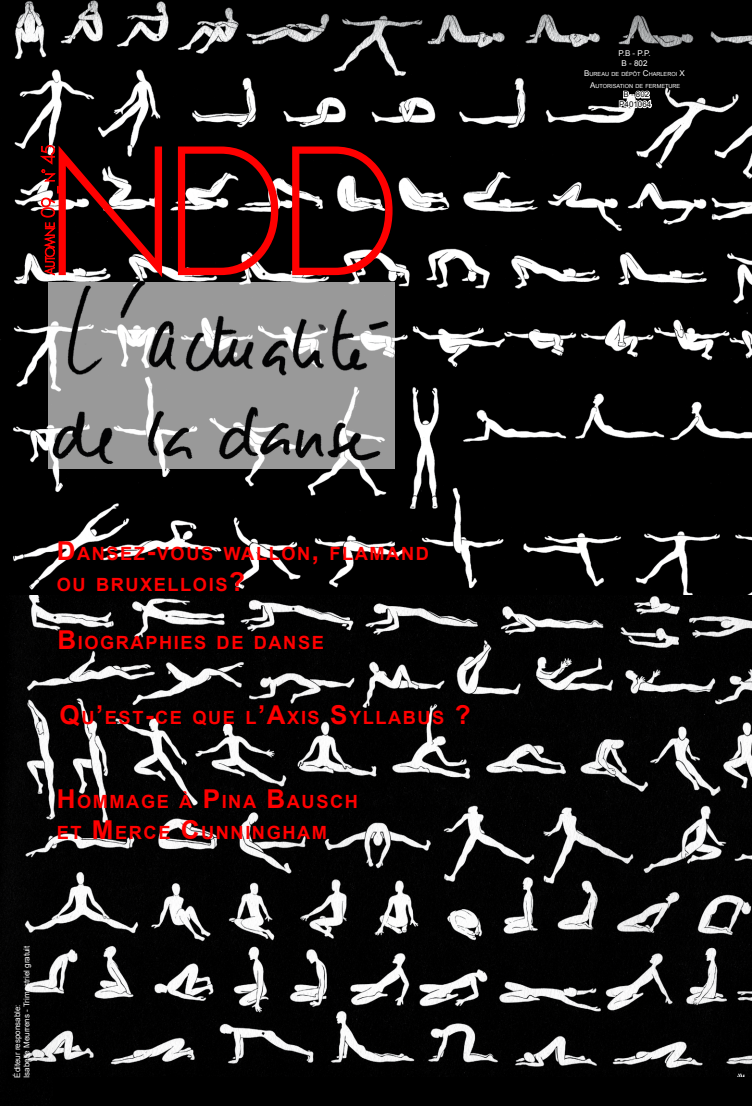
<style>
.page{position:relative;width:752px;height:1106px;background:#fff}
.page>*{position:absolute;margin:0;border:0;box-sizing:border-box;transform-origin:0 0}
.t1{font:300 180px "Geosans";color:#f00}
.t2{font:700 18.2px/31.2px "Arial";letter-spacing:.085em;color:#f00}
.t3{font:8px/9.6px "Arial";color:#fff}
.t4{font:8px/9.6px "Arial";color:#000;text-align:center}
.t5{font:8px/9.6px "Arial";color:#fff;text-align:center}
.t6{font:5.6px "Arial";color:#fff}
.s1{font-size:26px}
.s2{font-size:8px}
</style>
<div class="page">
<img style="left:0;top:0;width:751px;height:595px">
<img style="left:0;top:595px;width:751px;height:511px">
<svg style="left:617px;top:89px;width:35px;height:22px"></svg>
<svg style="left:48px;top:283px;width:347px;height:186px;background:#a4a4a4"></svg>
<img style="left:50px;top:278px;width:342px;height:185px">
<svg style="left:38px;top:144px;width:21px;height:132px;background:#5d2929"></svg>
<div style="left:54px;top:1077px;width:697px;height:29px;background:#000"></div>
<h1 class="t1" style="left:45px;top:112px;width:359px">NDD</h1>
<p class="t2" style="left:57px;top:538px;width:371px"><span class="s1">D</span>ANSEZ<span class="s1">-</span>VOUS WALLON<span class="s1">,</span> FLAMAND<br>OU BRUXELLOIS<span class="s1">?</span></p>
<p class="t2" style="left:57px;top:627px;width:268px"><span class="s1">B</span>IOGRAPHIES DE DANSE</p>
<p class="t2" style="left:60px;top:702px;width:412px"><span class="s1">Q</span>U<span class="s1">’</span>EST<span class="s1">-</span>CE QUE L<span class="s1">’A</span>XIS <span class="s1">S</span>YLLABUS <span class="s1">?</span></p>
<p class="t2" style="left:57px;top:786px;width:302px"><span class="s1">H</span>OMMAGE À <span class="s1">P</span>INA <span class="s1">B</span>AUSCH<br>ET <span class="s1">M</span> ERCE <span class="s1">C</span>UNNINGHAM</p>
<p class="t3" style="left:12px;top:1077px;width:134px;rotate:-90deg">Éditeur responsable:<br>Isabelle Meurrens - Trimestriel gratuit</p>
<p class="t5" style="left:618px;top:49px;width:34px">P.B - P.P.<br>B - 802</p>
<p class="t6" style="left:584px;top:70px;width:102px"><span class="s2">B</span>UREAU DE DÉPÔT <span class="s2">C</span>HARLEROI <span class="s2">X</span></p>
<p class="t6" style="left:589px;top:82px;width:92px"><span class="s2">A</span>UTORISATION DE FERMETURE</p>
<p class="t4" style="left:619px;top:90px;width:34px">B - 802<br>P401064</p>
<p class="t4" style="left:617px;top:88px;width:34px">P.B - P.P.<br>B - 802</p>
</div>
